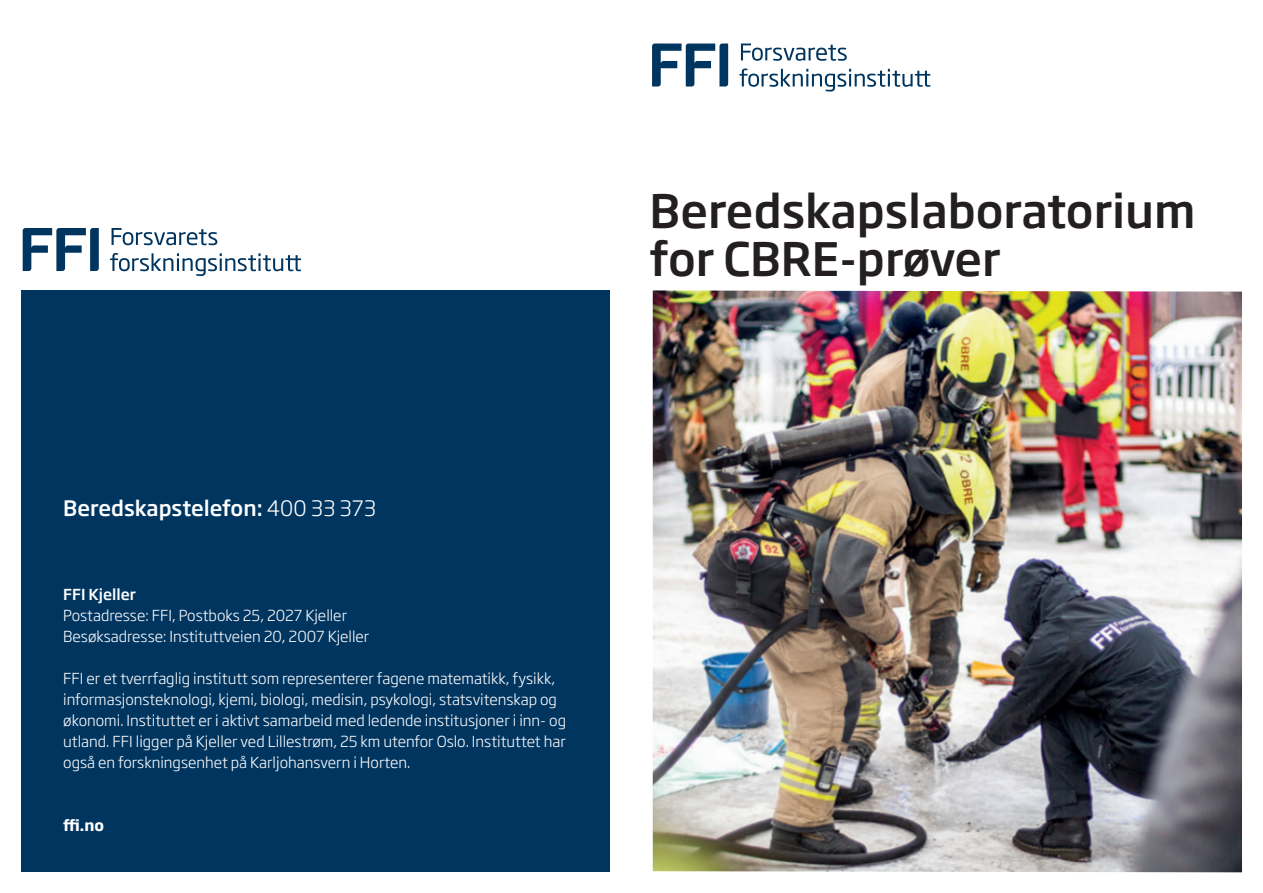
<style>
.page{position:relative;width:1263px;height:893px;background:#fff}
.page>*{position:absolute;margin:0;border:0;box-sizing:border-box;transform-origin:0 0}
.t1{font:500 45.6px/48px "Soho Gothic Std";color:#231f20}
.t2{font:500 21px "Soho Gothic Std";color:#fff}
.t3{font:300 15px/21px "Soho Gothic Std";color:#fff}
.t4{font:500 15px "Soho Gothic Std";color:#fff}
.t5{font:700 15px "Soho Gothic Std";color:#fff}
.s1{font-weight:300}
</style>
<div class="page">
<img style="left:653px;top:290px;width:589px;height:582px">
<div style="left:21px;top:290px;width:589px;height:582px;background:#003560"></div>
<svg style="left:652px;top:44px;width:76px;height:43px"></svg>
<svg style="left:741px;top:44px;width:106px;height:17px"></svg>
<svg style="left:739px;top:69px;width:191px;height:23px"></svg>
<svg style="left:23px;top:228px;width:76px;height:43px"></svg>
<svg style="left:112px;top:228px;width:105px;height:17px"></svg>
<svg style="left:110px;top:253px;width:191px;height:23px"></svg>
<h1 class="t1" style="left:649px;top:187px;width:548px">Beredskapslaboratorium for CBRE-prøver</h1>
<h2 class="t2" style="left:63px;top:495px;width:314px">Beredskapstelefon: <span class="s1">400 33 373</span></h2>
<p class="t4" style="left:63px;top:585px;width:74px">FFI Kjeller</p>
<p class="t3" style="left:63px;top:605px;width:308px">Postadresse: FFI, Postboks 25, 2027 Kjeller<br>Besøksadresse: Instituttveien 20, 2007 Kjeller</p>
<p class="t3" style="left:63px;top:668px;width:504px">FFI er et tverrfaglig institutt som representerer fagene matematikk, fysikk, informasjonsteknologi, kjemi, biologi, medisin, psykologi, statsvitenskap og økonomi. Instituttet er i aktivt samarbeid med ledende institusjoner i inn- og utland. FFI ligger på Kjeller ved Lillestrøm, 25 km utenfor Oslo. Instituttet har også en forskningsenhet på Karljohansvern i Horten.</p>
<p class="t5" style="left:63px;top:816px;width:42px">ffi.no</p>
</div>
